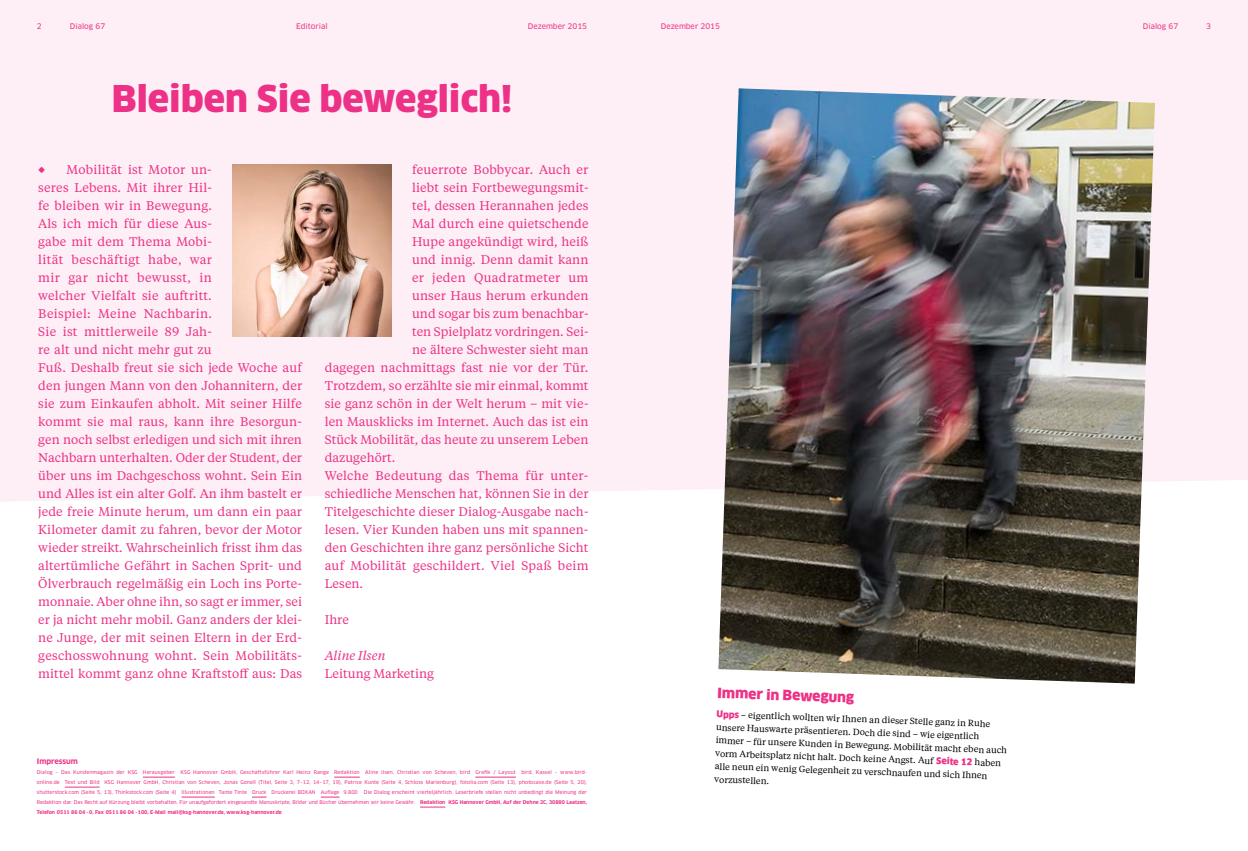
<style>
.page{position:relative;width:1248px;height:851px;background:#fff}
.page>*{position:absolute;margin:0;border:0;box-sizing:border-box;transform-origin:0 0}
.t1{font:900 36px "Clan Pro";color:#ed3186}
.t2{font:900 13.8px "Clan Pro";color:#ed3186}
.t3{font:12.5px/18px "Tiempos Text";letter-spacing:.005em;color:#ed3186}
.t4{font:12.5px "Tiempos Text";letter-spacing:.025em;color:#ed3186}
.t5{font:italic 12.5px "Tiempos Text";color:#ed3186}
.t6{font:9px/13px "Tiempos Text";color:#000}
.t7{font:7.5px "Clan Pro News";color:#ed3186}
.t8{font:700 7.5px "Clan Pro";letter-spacing:-.005em;color:#ed3186}
.t9{font:5px/10px "Clan Pro News";color:#ed3186;text-align:justify}
.t10{font:700 5px "Clan Pro";color:#ed3186}
.s1{font-family:"Clan Pro";font-weight:700}
.s2{font-family:"Clan Pro";font-weight:900;color:#ed3186}
</style>
<div class="page">
<div style="left:0;top:0;width:1247px;height:501px;background:#fdeff5"></div>
<img style="left:718px;top:88px;width:436px;height:595px">
<hr style="left:143px;top:776px;width:32px;height:1px;background:#ed3186">
<svg style="left:334px;top:776px;width:26px;height:1px"></svg>
<hr style="left:475px;top:776px;width:41px;height:1px;background:#ed3186">
<hr style="left:65px;top:786px;width:35px;height:1px;background:#ed3186">
<hr style="left:181px;top:796px;width:34px;height:1px;background:#ed3186">
<svg style="left:252px;top:796px;width:14px;height:1px"></svg>
<svg style="left:321px;top:796px;width:18px;height:1px"></svg>
<svg style="left:420px;top:806px;width:25px;height:1px"></svg>
<img style="left:232px;top:164px;width:159px;height:172px">
<p class="t7" style="left:37px;top:22px;width:6px">2</p>
<p class="t7" style="left:70px;top:22px;width:37px">Dialog 67</p>
<p class="t7" style="left:296px;top:22px;width:33px">Editorial</p>
<p class="t7" style="left:528px;top:22px;width:61px">Dezember 2015</p>
<p class="t7" style="left:660px;top:22px;width:61px">Dezember 2015</p>
<p class="t7" style="left:1142px;top:22px;width:37px">Dialog 67</p>
<p class="t7" style="left:1206px;top:22px;width:6px">3</p>
<h1 class="t1" style="left:112px;top:77px;width:402px">Bleiben Sie beweglich!</h1>
<p class="t3" style="left:38px;top:160px;width:265px">◆ Mobilität ist Motor un-<br>seres Lebens. Mit ihrer Hil-<br>fe bleiben wir in Bewegung.<br>Als ich mich für diese Aus-<br>gabe mit dem Thema Mobi-<br>lität beschäftigt habe, war<br>mir gar nicht bewusst, in<br>welcher Vielfalt sie auftritt.<br>Beispiel: Meine Nachbarin.<br>Sie ist mittlerweile 89 Jah-<br>re alt und nicht mehr gut zu<br>Fuß. Deshalb freut sie sich jede Woche auf den jungen Mann von den Johannitern, der sie zum Einkaufen abholt. Mit seiner Hilfe kommt sie mal raus, kann ihre Besorgun&shy;gen noch selbst erledigen und sich mit ihren Nachbarn unterhalten. Oder der Student, der über uns im Dachgeschoss wohnt. Sein Ein und Alles ist ein alter Golf. An ihm bastelt er jede freie Minute herum, um dann ein paar Kilometer damit zu fahren, bevor der Motor wieder streikt. Wahrscheinlich frisst ihm das altertümliche Gefährt in Sachen Sprit- und Ölverbrauch regelmäßig ein Loch ins Porte&shy;monnaie. Aber ohne ihn, so sagt er immer, sei er ja nicht mehr mobil. Ganz anders der klei&shy;ne Junge, der mit seinen Eltern in der Erd&shy;geschosswohnung wohnt. Sein Mobilitäts&shy;mittel kommt ganz ohne Kraftstoff aus: Das</p>
<p class="t3" style="left:412px;top:160px;width:178px">feuerrote Bobbycar. Auch er</p>
<p class="t3" style="left:412px;top:178px;width:178px">liebt sein Fortbewegungsmit-</p>
<p class="t3" style="left:412px;top:196px;width:178px">tel, dessen Herannahen jedes</p>
<p class="t3" style="left:412px;top:214px;width:178px">Mal durch eine quietschende</p>
<p class="t3" style="left:412px;top:232px;width:178px">Hupe angekündigt wird, heiß</p>
<p class="t3" style="left:412px;top:250px;width:178px">und innig. Denn damit kann</p>
<p class="t4" style="left:412px;top:269px;width:178px">er jeden Quadratmeter um</p>
<p class="t3" style="left:412px;top:286px;width:178px">unser Haus herum erkunden</p>
<p class="t3" style="left:412px;top:304px;width:178px">und sogar bis zum benachbar-</p>
<p class="t3" style="left:412px;top:322px;width:178px">ten Spielplatz vordringen. Sei-</p>
<p class="t3" style="left:412px;top:340px;width:178px">ne ältere Schwester sieht man</p>
<p class="t3" style="left:325px;top:358px;width:265px">dagegen nachmittags fast nie vor der Tür.</p>
<p class="t3" style="left:325px;top:376px;width:265px">Trotzdem, so erzählte sie mir einmal, kommt</p>
<p class="t3" style="left:325px;top:394px;width:265px">sie ganz schön in der Welt herum – mit vie-</p>
<p class="t3" style="left:325px;top:412px;width:265px">len Mausklicks im Internet. Auch das ist ein</p>
<p class="t3" style="left:325px;top:430px;width:265px">Stück Mobilität, das heute zu unserem Leben</p>
<p class="t3" style="left:325px;top:448px;width:72px">dazugehört.</p>
<p class="t3" style="left:325px;top:466px;width:265px">Welche Bedeutung das Thema für unter-</p>
<p class="t3" style="left:325px;top:484px;width:265px">schiedliche Menschen hat, können Sie in der</p>
<p class="t3" style="left:325px;top:502px;width:265px">Titelgeschichte dieser Dialog-Ausgabe nach-</p>
<p class="t3" style="left:325px;top:520px;width:265px">lesen. Vier Kunden haben uns mit spannen-</p>
<p class="t3" style="left:325px;top:538px;width:265px">den Geschichten ihre ganz persönliche Sicht</p>
<p class="t3" style="left:325px;top:556px;width:265px">auf Mobilität geschildert. Viel Spaß beim</p>
<p class="t3" style="left:325px;top:574px;width:40px">Lesen.</p>
<p class="t3" style="left:325px;top:610px;width:26px">Ihre</p>
<p class="t5" style="left:325px;top:647px;width:62px">Aline Ilsen</p>
<p class="t3" style="left:325px;top:664px;width:111px">Leitung Marketing</p>
<p class="t8" style="left:37px;top:756px;width:42px">Impressum</p>
<p class="t9" style="left:37px;top:767px;width:551px">Dialog – Das Kundenmagazin der KSG Herausgeber KSG Hannover GmbH, Geschäftsführer Karl Heinz Range Redaktion Aline ilsen, Christian von Scheven, bird Grafik / Layout bird, Kassel – www.bird&shy;online.de Text und Bild KSG Hannover GmbH, Christian von Scheven, Jonas Gonell (Titel, Seite 3, 7–12, 14–17, 19), Patrice Kunte (Seite 4, Schloss Marienburg), fotolia.com (Seite 13), photocase.de (Seite 5, 20), shutterstock.com (Seite 5, 13), Thinkstock.com (Seite 4) -Illustrationen Tante Tinte Druck Druckerei BOXAN Auflage 9.800 Die Dialog erscheint vierteljährlich. Leserbriefe stellen nicht unbedingt die Meinung der Redaktion dar. Das Recht auf Kürzung bleibt vorbehalten. Für unaufgefordert eingesandte Manuskripte, Bilder und Bücher übernehmen wir keine Gewähr. <span class="s1">Redaktion KSG Hannover GmbH, Auf der Dehne 2C, 30880 Laatzen,</span></p>
<p class="t10" style="left:37px;top:809px;width:246px">Telefon 0511 86 04 -0, Fax 0511 86 04 -100, E-Mail mail@ksg-hannover.de, www.ksg-hannover.de</p>
<p class="t2" style="left:717px;top:684px;width:138px;rotate:2deg">Immer in Bewegung</p>
<p class="t6" style="left:716px;top:707px;width:293px;rotate:2deg"><span class="s2">Upps</span> – eigentlich wollten wir Ihnen an dieser Stelle ganz in Ruhe unsere Hauswarte präsentieren. Doch die sind – wie eigentlich immer – für unsere Kunden in Bewegung. Mobilität macht eben auch vorm Arbeitsplatz nicht halt. Doch keine Angst. Auf <span class="s2">Seite 12</span> haben alle neun ein wenig Gelegenheit zu verschnaufen und sich Ihnen vorzustellen.</p>
</div>
